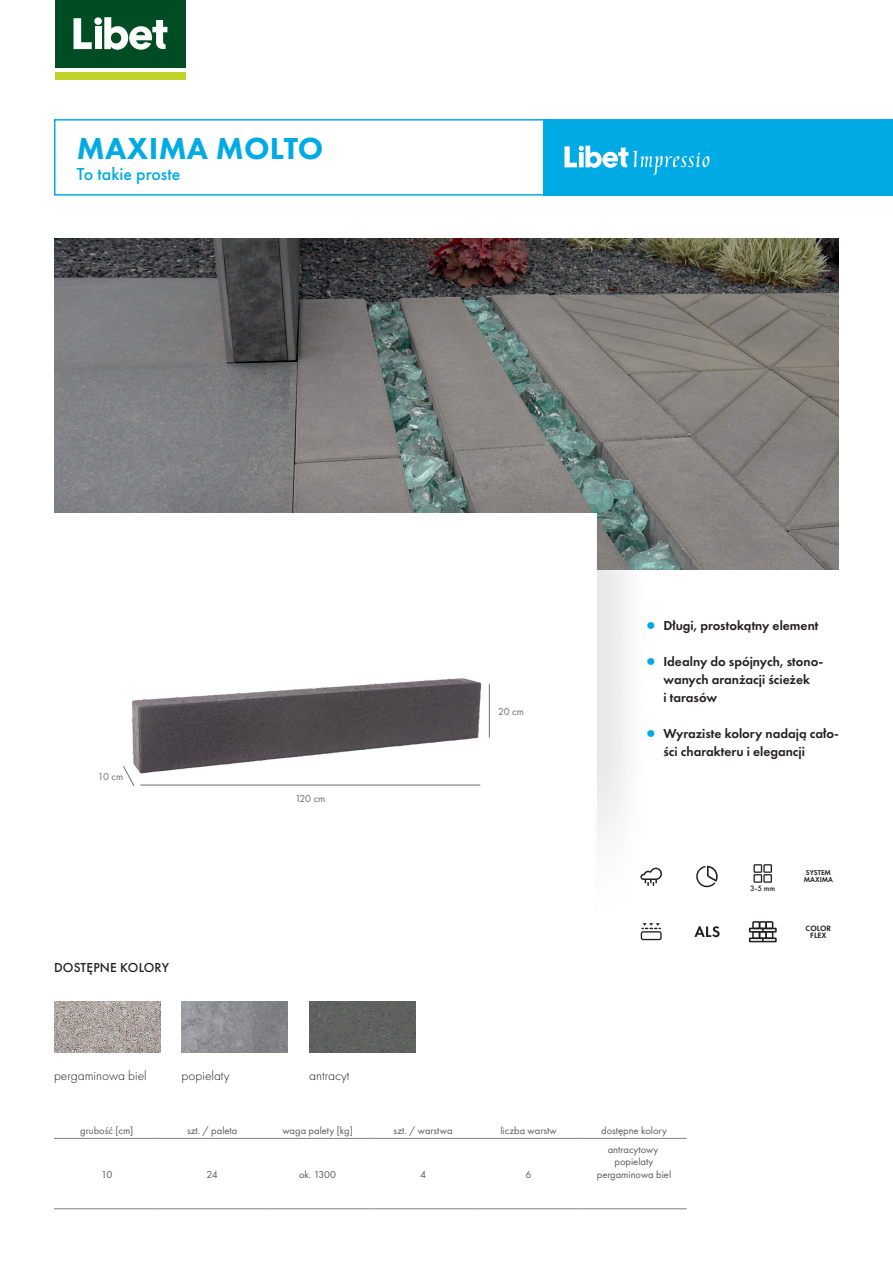
<style>
.page{position:relative;width:893px;height:1263px;background:#fff}
.page>*{position:absolute;margin:0;border:0;box-sizing:border-box;transform-origin:0 0}
.t1{font:800 31.5px "Futura PT";letter-spacing:.01em;color:#00abe5}
.t2{font:500 18px "Futura PT";color:#00abe5}
.t3{font:600 13.5px/18px "Futura PT";color:#231f20}
.t4{font:300 13.5px "Futura PT";color:#231f20}
.t5{font:500 13.5px "Futura PT";letter-spacing:.01em;color:#231f20}
.t6{font:10.5px/12.6px "Futura PT";color:#57585a;text-align:center}
.t7{font:10.5px "Futura PT";letter-spacing:-.025em;color:#6c6d70}
.t8{font:500 8.1px "Futura PT";color:#231f20}
.t9{font:7.95px/6.9px "Futura TOT Dem";color:#231f20;text-align:center}
.t10{font:7.35px/6.3px "Futura TOT Dem";color:#231f20}
.s1{font-family:"Futura TOT";font-weight:300;color:#00abe5}
</style>
<div class="page">
<img style="left:54px;top:238px;width:785px;height:332px">
<div style="left:137px;top:464px;width:517px;height:498px;background:#231f20;opacity:.1"></div>
<div style="left:139px;top:513px;width:457px;height:458px;background:#fff"></div>
<div style="left:34px;top:513px;width:560px;height:422px;background:#fff"></div>
<div style="left:543px;top:119px;width:350px;height:77px;background:#00abe5"></div>
<div style="left:55px;top:0;width:131px;height:67px;background:#004c23"></div>
<svg style="left:74px;top:18px;width:18px;height:31px"></svg>
<div style="left:94px;top:17px;width:8px;height:8px;background:#fff;border-radius:50%"></div>
<div style="left:95px;top:27px;width:7px;height:22px;background:#fff"></div>
<svg style="left:104px;top:17px;width:63px;height:33px"></svg>
<div style="left:55px;top:72px;width:131px;height:8px;background:#c0d32b"></div>
<svg style="left:564px;top:146px;width:145px;height:29px"></svg>
<div style="left:54px;top:119px;width:492px;height:77px;border:2px solid #00abe5"></div>
<img style="left:132px;top:678px;width:357px;height:96px">
<hr style="left:140px;top:785px;width:340px;height:1px;background:#6c6d70">
<svg style="left:123px;top:766px;width:11px;height:20px"></svg>
<hr style="left:489px;top:684px;width:1px;height:53px;background:#6c6d70">
<svg style="left:696px;top:866px;width:22px;height:21px"></svg>
<svg style="left:753px;top:864px;width:19px;height:19px"></svg>
<svg style="left:641px;top:923px;width:21px;height:17px"></svg>
<svg style="left:694px;top:926px;width:26px;height:11px"></svg>
<div style="left:752px;top:931px;width:8px;height:8px;border:2px solid #231f20"></div>
<div style="left:759px;top:931px;width:8px;height:8px;border:2px solid #231f20"></div>
<div style="left:765px;top:931px;width:8px;height:8px;border:2px solid #231f20"></div>
<div style="left:749px;top:937px;width:28px;height:5px;border:2px solid #231f20"></div>
<div style="left:749px;top:928px;width:28px;height:4px;border:2px solid #231f20"></div>
<div style="left:752px;top:921px;width:8px;height:8px;border:2px solid #231f20"></div>
<div style="left:759px;top:921px;width:8px;height:8px;border:2px solid #231f20"></div>
<div style="left:765px;top:921px;width:8px;height:8px;border:2px solid #231f20"></div>
<svg style="left:640px;top:868px;width:22px;height:17px"></svg>
<img style="left:54px;top:1001px;width:106px;height:51px">
<img style="left:309px;top:1001px;width:106px;height:51px">
<img style="left:182px;top:1001px;width:106px;height:51px">
<hr style="left:54px;top:1208px;width:105px;height:1px;background:#808285">
<hr style="left:159px;top:1208px;width:106px;height:1px;background:#808285">
<hr style="left:265px;top:1208px;width:105px;height:1px;background:#808285">
<hr style="left:370px;top:1208px;width:106px;height:1px;background:#808285">
<hr style="left:476px;top:1208px;width:105px;height:1px;background:#808285">
<hr style="left:581px;top:1208px;width:106px;height:1px;background:#808285">
<hr style="left:581px;top:1138px;width:106px;height:1px;background:#808285">
<hr style="left:54px;top:1138px;width:105px;height:1px;background:#808285">
<hr style="left:159px;top:1138px;width:106px;height:1px;background:#808285">
<hr style="left:265px;top:1138px;width:105px;height:1px;background:#808285">
<hr style="left:370px;top:1138px;width:106px;height:1px;background:#808285">
<hr style="left:476px;top:1138px;width:105px;height:1px;background:#808285">
<h1 class="t1" style="left:77px;top:128px;width:248px">MAXIMA MOLTO</h1>
<h2 class="t2" style="left:77px;top:163px;width:105px">To takie proste</h2>
<p class="t7" style="left:98px;top:770px;width:27px">10 cm</p>
<p class="t5" style="left:54px;top:959px;width:117px">DOSTĘPNE KOLORY</p>
<p class="t7" style="left:295px;top:792px;width:32px">120 cm</p>
<p class="t4" style="left:54px;top:1068px;width:94px">pergaminowa biel</p>
<p class="t4" style="left:182px;top:1068px;width:50px">popielaty</p>
<p class="t4" style="left:309px;top:1068px;width:42px">antracyt</p>
<p class="t7" style="left:498px;top:705px;width:27px">20 cm</p>
<p class="t3" style="left:646px;top:616px;width:174px"><span class="s1">▯</span> Długi, prostokątny element</p>
<p class="t3" style="left:663px;top:652px;width:161px;text-indent:-17px"><span class="s1">▯</span> Idealny do spójnych, stono&shy;wanych aranżacji ścieżek<br>i tarasów</p>
<p class="t3" style="left:663px;top:724px;width:177px;text-indent:-17px"><span class="s1">▯</span> Wyraziste kolory nadają cało&shy;ści charakteru i elegancji</p>
<p class="t8" style="left:750px;top:884px;width:27px">3-5 mm</p>
<p class="t10" style="left:804px;top:870px;width:31px">SYSTEM<br>MAXIMA</p>
<p class="t9" style="left:806px;top:924px;width:27px">COLOR<br>FLEX</p>
<p class="t6" style="left:80px;top:1124px;width:55px">grubość [cm]</p>
<p class="t6" style="left:187px;top:1124px;width:52px">szt. / paleta</p>
<p class="t6" style="left:282px;top:1124px;width:72px">waga palety [kg]</p>
<p class="t6" style="left:394px;top:1124px;width:60px">szt. / warstwa</p>
<p class="t6" style="left:500px;top:1124px;width:58px">liczba warstw</p>
<p class="t6" style="left:601px;top:1124px;width:67px">dostępne kolory</p>
<p class="t6" style="left:101px;top:1168px;width:13px">10</p>
<p class="t6" style="left:206px;top:1168px;width:13px">24</p>
<p class="t6" style="left:299px;top:1168px;width:39px">ok. 1300</p>
<p class="t6" style="left:420px;top:1168px;width:7px">4</p>
<p class="t6" style="left:526px;top:1168px;width:7px">6</p>
<p class="t6" style="left:597px;top:1143px;width:76px">antracytowy popielaty pergaminowa biel</p>
</div>
